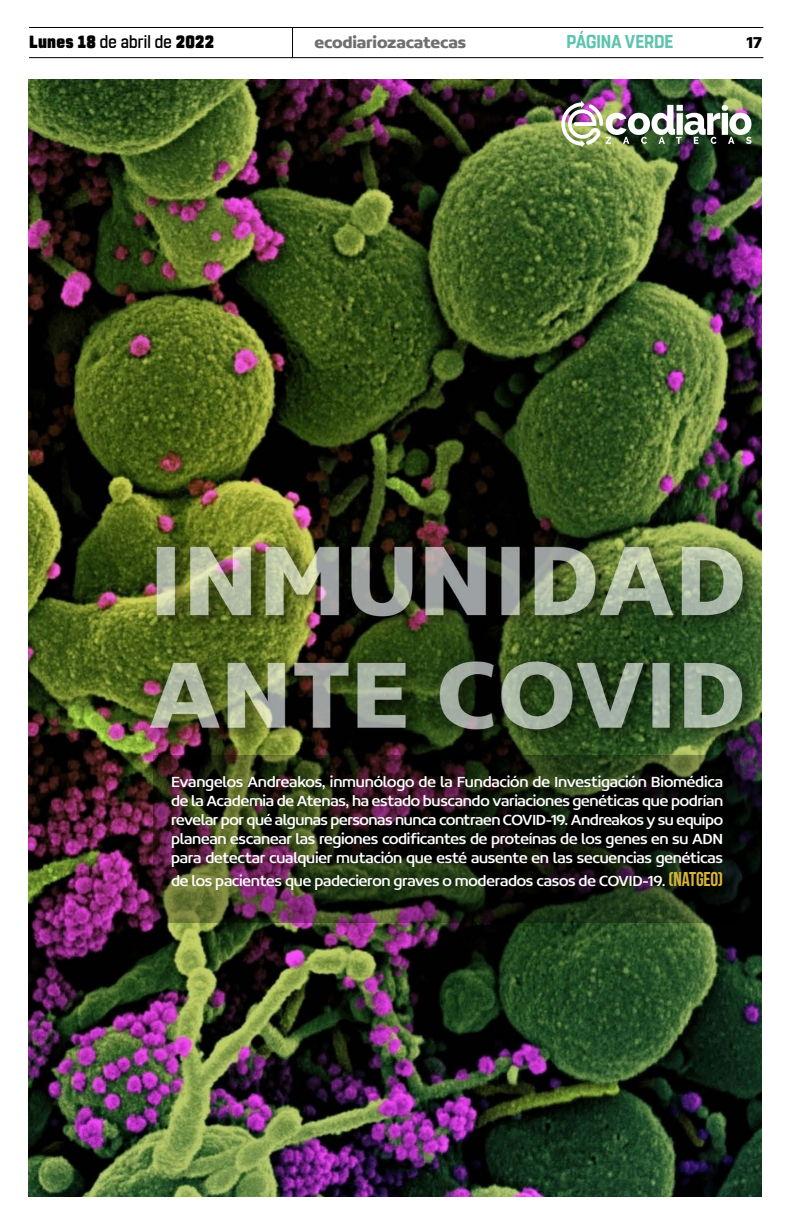
<style>
.page{position:relative;width:791px;height:1225px;background:#fff}
.page>*{position:absolute;margin:0;border:0;box-sizing:border-box;transform-origin:0 0}
.t1{font:700 18.6px "Rohn Rounded";letter-spacing:-.005em;color:#5ec4af;scale:.91 1}
.t2{font:900 17.6px "Rohn Rounded";letter-spacing:.02em;color:#000;scale:.91 1}
.t3{font:700 16.9px "Concord";letter-spacing:-.01em;color:#706f6f}
.t4{font:700 16.9px "Concord";color:#000}
.t5{font:16px/19px "Concord";letter-spacing:-.015em;color:#fff;text-align:justify}
.s1{font-weight:500}
.s2{font-family:"Bebas Neue";font-size:20px;color:#d8b536}
</style>
<div class="page">
<hr style="left:29px;top:27px;width:734px;height:1px;background:#000">
<hr style="left:29px;top:57px;width:734px;height:1px;background:#000">
<hr style="left:292px;top:27px;width:1px;height:31px;background:#000">
<img style="left:28px;top:80px;width:733px;height:1116px">
<img style="left:561px;top:101px;width:190px;height:46px">
<svg style="left:153px;top:755px;width:587px;height:167px;background:#221f15"></svg>
<p class="t2" style="left:29px;top:32px;width:205px">Lunes 18 <span class="s1">de abril de</span> 2022</p>
<p class="t3" style="left:314px;top:32px;width:153px">ecodiariozacatecas</p>
<p class="t1" style="left:566px;top:31px;width:119px">PÁGINA VERDE</p>
<p class="t4" style="left:746px;top:32px;width:17px">17</p>
<p class="t5" style="left:171px;top:772px;width:553px">Evangelos Andreakos, inmunólogo de la Fundación de Investigación Biomédica de la Academia de Atenas, ha estado buscando variaciones genéticas que podrían revelar por qué algunas personas nunca contraen COVID-19. Andreakos y su equipo planean escanear las regiones codificantes de proteínas de los genes en su ADN para detectar cualquier mutación que esté ausente en las secuencias genéticas</p>
<p class="t5" style="left:171px;top:871px;width:553px">de los pacientes que padecieron graves o moderados casos de COVID-19. <span class="s2">(NATGEO)</span></p>
</div>
